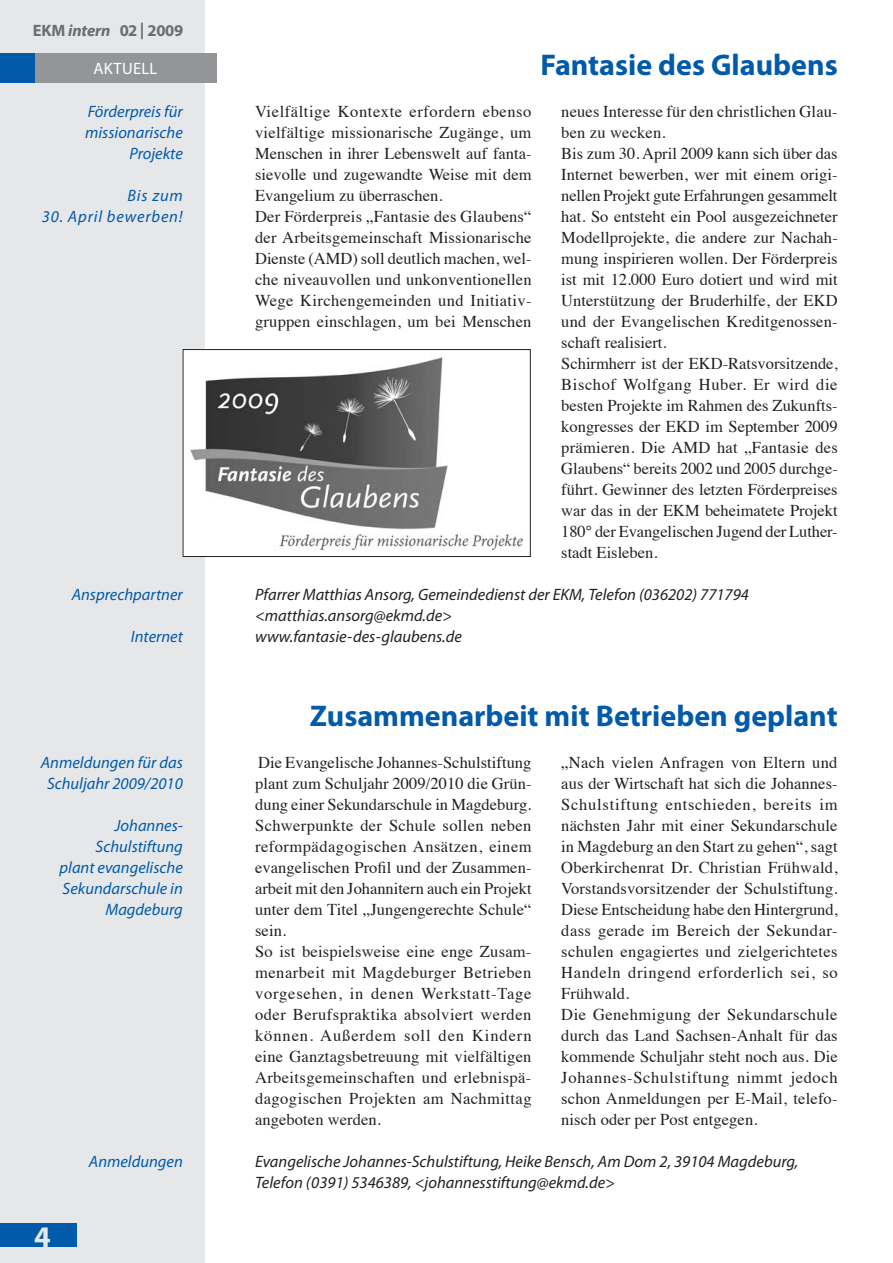
<style>
.page{position:relative;width:893px;height:1263px;background:#fff}
.page>*{position:absolute;margin:0;border:0;box-sizing:border-box;transform-origin:0 0}
.t1{font:700 30px "Myriad Pro";color:#015aaa}
.t2{font:700 30px "Myriad Pro";color:#e6e7e9}
.t3{font:16.5px/21px "Times";letter-spacing:.01em;color:#231f20}
.t4{font:italic 16.5px/21px "Myriad Pro";color:#231f20}
.t5{font:italic 16.5px/21px "Myriad Pro";color:#015aaa;text-align:right}
.t6{font:italic 16.5px "Myriad Pro";letter-spacing:.05em;color:#015aaa}
.t7{font:700 16.5px "Myriad Pro";letter-spacing:-.01em;color:#6c6d70}
.t8{font:16.5px "Myriad Pro";color:#fff}
.s1{font-style:italic}
</style>
<div class="page">
<div style="left:0;top:0;width:204px;height:1263px;background:#e6e7e9"></div>
<div style="left:34px;top:53px;width:183px;height:30px;background:#939598"></div>
<div style="left:0;top:53px;width:34px;height:30px;background:#015aaa"></div>
<img style="left:185px;top:351px;width:338px;height:204px">
<div style="left:183px;top:349px;width:347px;height:208px;border:1px solid #231f20"></div>
<div style="left:0;top:1223px;width:77px;height:23px;background:#015aaa"></div>
<p class="t7" style="left:33px;top:20px;width:152px">EKM <span class="s1">intern</span> 02 | 2009</p>
<p class="t8" style="left:93px;top:58px;width:49px">AKTUELL</p>
<p class="t5" style="left:85px;top:101px;width:99px">Förderpreis für missionarische<br>Projekte</p>
<p class="t5" style="left:128px;top:185px;width:57px">Bis zum</p>
<p class="t6" style="left:42px;top:206px;width:142px">30. April bewerben!</p>
<p class="t5" style="left:72px;top:584px;width:113px">Ansprechpartner</p>
<p class="t5" style="left:131px;top:626px;width:53px">Internet</p>
<p class="t5" style="left:41px;top:752px;width:143px;text-align:center">Anmeldungen für das<br>Schuljahr 2009/2010</p>
<p class="t5" style="left:60px;top:815px;width:125px">Johannes-<br>Schulstiftung plant evangelische<br>Sekundarschule in<br>Magdeburg</p>
<p class="t2" style="left:34px;top:1217px;width:18px">4</p>
<p class="t5" style="left:89px;top:1151px;width:95px">Anmeldungen</p>
<p class="t1" style="left:540px;top:45px;width:299px">Fantasie des Glaubens</p>
<p class="t3" style="left:255px;top:100px;width:278px">Vielfältige Kontexte erfordern ebenso vielfältige missionarische Zugänge, um Menschen in ihrer Lebenswelt auf fanta&shy;sievolle und zugewandte Weise mit dem Evangelium zu überraschen.<br>Der Förderpreis „Fantasie des Glaubens“ der Arbeitsgemeinschaft Missionarische Dienste (AMD) soll deutlich machen, wel&shy;che niveauvollen und unkonventionellen Wege Kirchengemeinden und Initiativ&shy;gruppen einschlagen, um bei Menschen</p>
<p class="t3" style="left:561px;top:100px;width:278px">neues Interesse für den christlichen Glau&shy;ben zu wecken.<br>Bis zum 30. April 2009 kann sich über das Internet bewerben, wer mit einem origi&shy;nellen Projekt gute Erfahrungen gesammelt hat. So entsteht ein Pool ausgezeichneter Modellprojekte, die andere zur Nachah&shy;mung inspirieren wollen. Der Förderpreis ist mit 12.000 Euro dotiert und wird mit Unterstützung der Bruderhilfe, der EKD und der Evangelischen Kreditgenossen&shy;schaft realisiert.<br>Schirmherr ist der EKD-Ratsvorsitzende, Bischof Wolfgang Huber. Er wird die besten Projekte im Rahmen des Zukunfts&shy;kongresses der EKD im September 2009 prämieren. Die AMD hat „Fantasie des Glaubens“ bereits 2002 und 2005 durchge&shy;führt. Gewinner des letzten Förderpreises war das in der EKM beheimatete Projekt 180° der Evangelischen Jugend der Luther&shy;stadt Eisleben.</p>
<p class="t4" style="left:255px;top:584px;width:495px">Pfarrer Matthias Ansorg, Gemeindedienst der EKM, Telefon (036202) 771794 &lt;matthias.ansorg@ekmd.de&gt;<br>www.fantasie-des-glaubens.de</p>
<p class="t1" style="left:310px;top:696px;width:529px">Zusammenarbeit mit Betrieben geplant</p>
<p class="t3" style="left:255px;top:751px;width:278px">Die Evangelische Johannes-Schulstiftung plant zum Schuljahr 2009/2010 die Grün&shy;dung einer Sekundarschule in Magdeburg.<br>Schwerpunkte der Schule sollen neben reformpädagogischen Ansätzen, einem evangelischen Profil und der Zusammen&shy;arbeit mit den Johannitern auch ein Projekt unter dem Titel „Jungengerechte Schule“ sein.<br>So ist beispielsweise eine enge Zusam&shy;menarbeit mit Magdeburger Betrieben vorgesehen, in denen Werkstatt-Tage oder Berufspraktika absolviert werden können. Außerdem soll den Kindern eine Ganztagsbetreuung mit vielfältigen Arbeitsgemeinschaften und erlebnispä&shy;dagogischen Projekten am Nachmittag angeboten werden.</p>
<p class="t3" style="left:561px;top:751px;width:278px">„Nach vielen Anfragen von Eltern und aus der Wirtschaft hat sich die Johannes-Schulstiftung entschieden, bereits im nächsten Jahr mit einer Sekundarschule in Magdeburg an den Start zu gehen“, sagt Oberkirchenrat Dr. Christian Frühwald, Vorstandsvorsitzender der Schulstiftung.<br>Diese Entscheidung habe den Hintergrund, dass gerade im Bereich der Sekundar&shy;schulen engagiertes und zielgerichtetes Handeln dringend erforderlich sei, so Frühwald.<br>Die Genehmigung der Sekundarschule durch das Land Sachsen-Anhalt für das kommende Schuljahr steht noch aus. Die Johannes-Schulstiftung nimmt jedoch schon Anmeldungen per E-Mail, telefo&shy;nisch oder per Post entgegen.</p>
<p class="t4" style="left:255px;top:1151px;width:545px">Evangelische Johannes-Schulstiftung, Heike Bensch, Am Dom 2, 39104 Magdeburg,<br>Telefon (0391) 5346389, &lt;johannesstiftung@ekmd.de&gt;</p>
</div>
